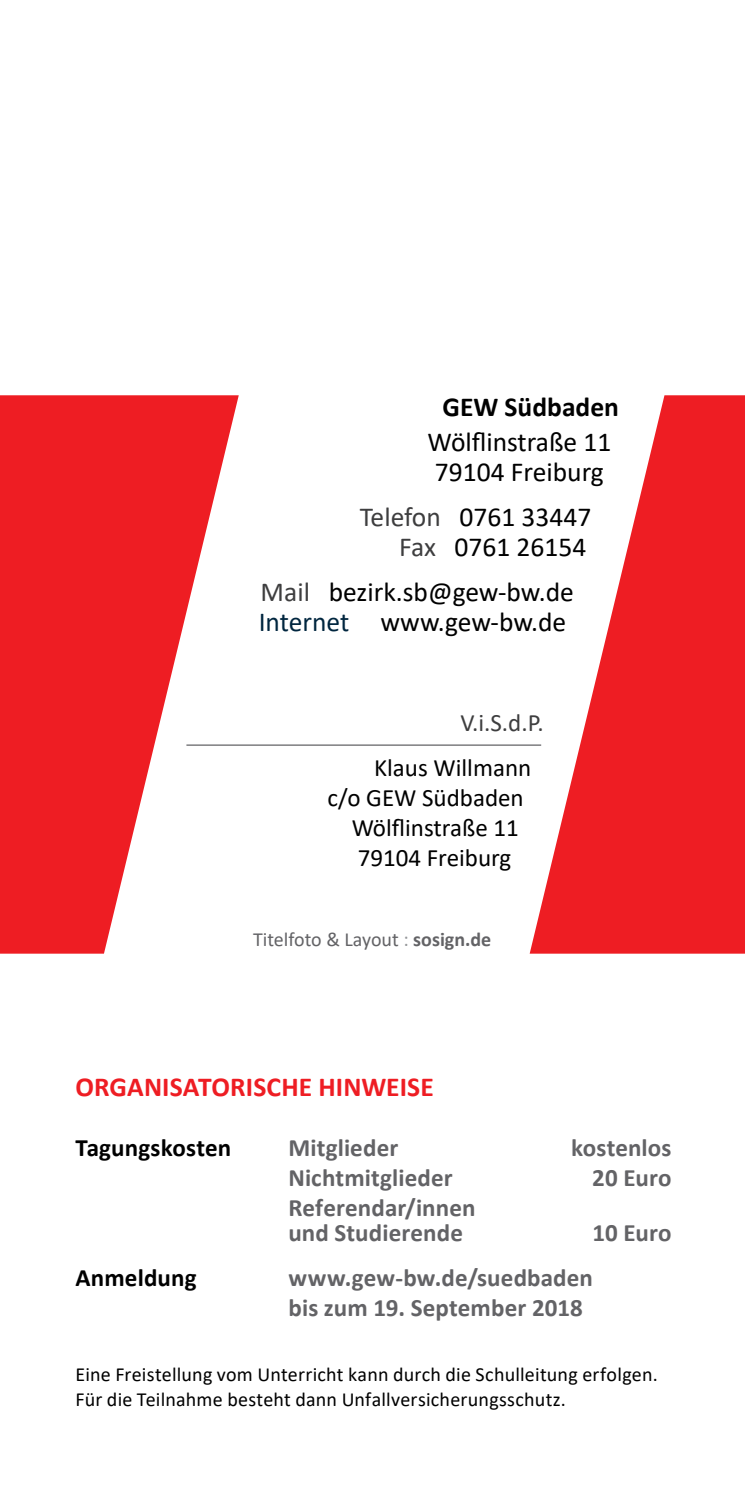
<style>
.page{position:relative;width:745px;height:1489px;background:#fff}
.page>*{position:absolute;margin:0;border:0;box-sizing:border-box;transform-origin:0 0}
.t1{font:27.5px/30px "Calibri";color:#000}
.t2{font:700 27.5px "Calibri";letter-spacing:.005em;color:#ee1d23}
.t3{font:700 27.5px "Calibri";color:#000}
.t4{font:700 25px/25px "Calibri";letter-spacing:.005em;color:#636366}
.t5{font:25px "Calibri";color:#000}
.t6{font:700 25px "Calibri";letter-spacing:.005em;color:#000}
.t7{font:25px "Calibri";color:#3e3e3f}
.t8{font:20px/25px "Calibri";letter-spacing:.01em;color:#000}
.t9{font:20px "Calibri";color:#636366}
.s1{color:#3e3e3f}
.s2{color:#00263f}
.s3{color:#939598}
.s4{font-weight:700}
</style>
<div class="page">
<svg style="left:0;top:395px;width:238px;height:558px;fill:#ee1d23"></svg>
<hr style="left:186px;top:744px;width:355px;height:1px;background:#636366">
<svg style="left:529px;top:395px;width:215px;height:558px;fill:#ee1d23"></svg>
<p class="t3" style="left:442px;top:387px;width:178px">GEW Südbaden</p>
<p class="t1" style="left:427px;top:426px;width:185px">Wölflinstraße 11<br>79104 Freiburg</p>
<p class="t1" style="left:359px;top:501px;width:233px;text-align:right"><span class="s1">Telefon</span> 0761 33447<br><span class="s1">Fax</span> 0761 26154</p>
<p class="t1" style="left:258px;top:576px;width:316px"><span class="s1">Mail</span> bezirk.sb@gew-bw.de<br><span class="s2">Internet</span> www.gew-bw.de</p>
<p class="t7" style="left:460px;top:705px;width:85px">V.i.S.d.P.</p>
<p class="t5" style="left:374px;top:750px;width:158px">Klaus Willmann</p>
<p class="t5" style="left:327px;top:780px;width:198px">c/o GEW Südbaden</p>
<p class="t5" style="left:351px;top:810px;width:168px">Wölflinstraße 11</p>
<p class="t5" style="left:357px;top:840px;width:155px">79104 Freiburg</p>
<p class="t9" style="left:253px;top:925px;width:239px">Titelfoto &amp; Layout <span class="s3">:</span> <span class="s4">sosign.de</span></p>
<p class="t2" style="left:75px;top:1066px;width:359px">ORGANISATORISCHE HINWEISE</p>
<p class="t6" style="left:75px;top:1129px;width:157px">Tagungskosten</p>
<p class="t4" style="left:288px;top:1134px;width:111px">Mitglieder</p>
<p class="t4" style="left:570px;top:1134px;width:102px">kostenlos</p>
<p class="t4" style="left:288px;top:1164px;width:166px">Nichtmitglieder</p>
<p class="t4" style="left:592px;top:1164px;width:81px">20 Euro</p>
<p class="t4" style="left:288px;top:1194px;width:188px">Referendar/innen und Studierende</p>
<p class="t4" style="left:592px;top:1219px;width:80px">10 Euro</p>
<p class="t6" style="left:75px;top:1259px;width:122px">Anmeldung</p>
<p class="t4" style="left:288px;top:1261px;width:306px;line-height:30px">www.gew-bw.de/suedbaden bis zum 19. September 2018</p>
<p class="t8" style="left:75px;top:1360px;width:583px">Eine Freistellung vom Unterricht kann durch die Schulleitung erfolgen.<br>Für die Teilnahme besteht dann Unfallversicherungsschutz.</p>
</div>
